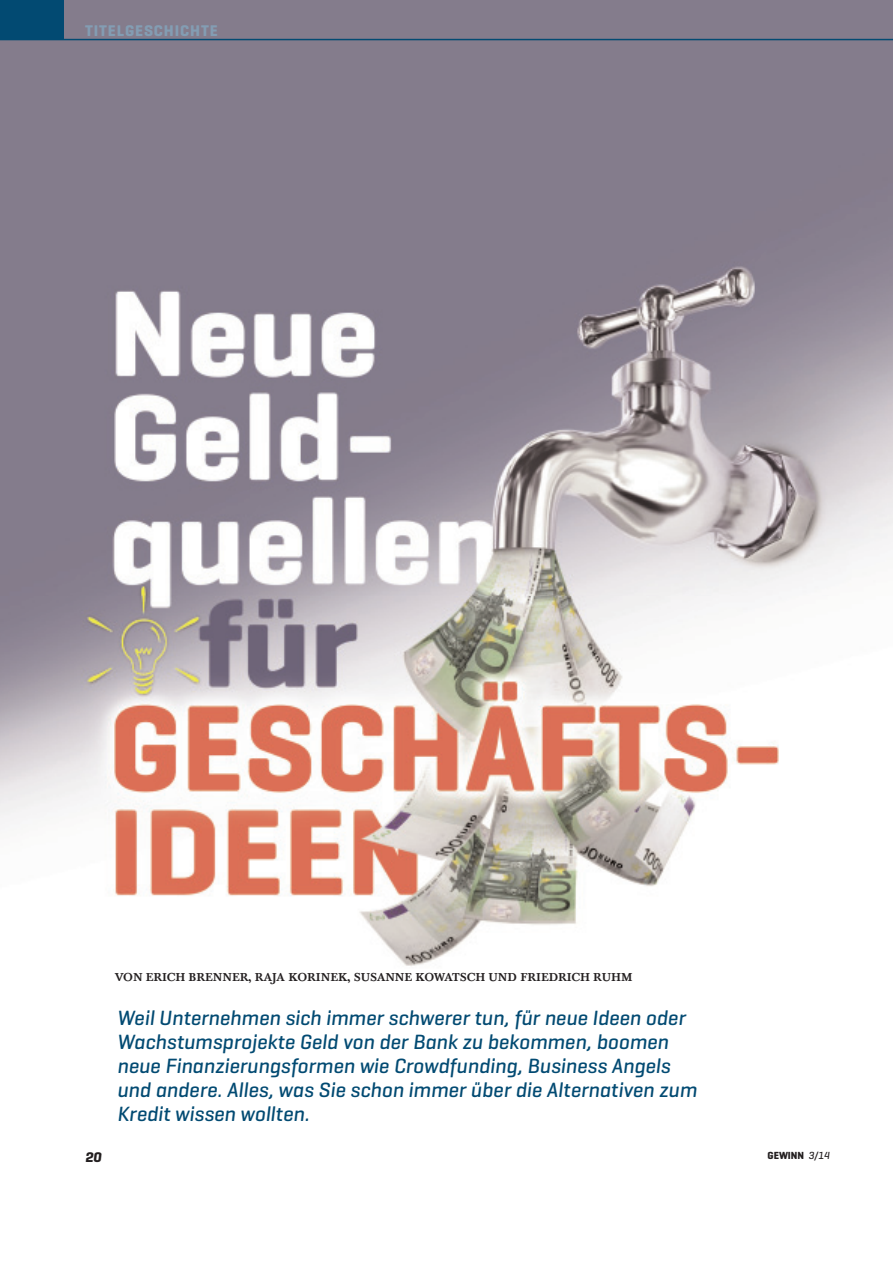
<style>
.page{position:relative;width:893px;height:1263px;background:#fff}
.page>*{position:absolute;margin:0;border:0;box-sizing:border-box;transform-origin:0 0}
.t1{font:italic 500 21px/24px "Geogrotesque";color:#024a72}
.t2{font:700 15.75px "Geogrotesque";letter-spacing:.055em;color:#839db3}
.t3{font:italic 700 14.25px "Geogrotesque";color:#231f20}
.t4{font:500 11.25px "Baskerville BE";letter-spacing:.04em;color:#231f20}
.t5{font:700 10.5px "Geogrotesque";color:#231f20}
.s1{font-weight:500;font-style:italic}
</style>
<div class="page">
<img style="left:0;top:0;width:892px;height:966px">
<div style="left:0;top:0;width:64px;height:40px;background:#024a72"></div>
<hr style="left:0;top:39px;width:892px;height:1px;background:#024a72">
<p class="t2" style="left:85px;top:22px;width:134px">TITELGESCHICHTE</p>
<p class="t4" style="left:115px;top:973px;width:519px">VON ERICH BRENNER, RAJA KORINEK, SUSANNE KOWATSCH UND FRIEDRICH RUHM</p>
<p class="t1" style="left:117px;top:1008px;width:581px">Weil Unternehmen sich immer schwerer tun, für neue Ideen oder Wachstumsprojekte Geld von der Bank zu bekommen, boomen neue Finanzierungsformen wie Crowdfunding, Business Angels und andere. Alles, was Sie schon immer über die Alternativen zum Kredit wissen wollten.</p>
<p class="t3" style="left:85px;top:1149px;width:18px">20</p>
<p class="t5" style="left:767px;top:1149px;width:64px">GEWINN <span class="s1">3/14</span></p>
</div>
